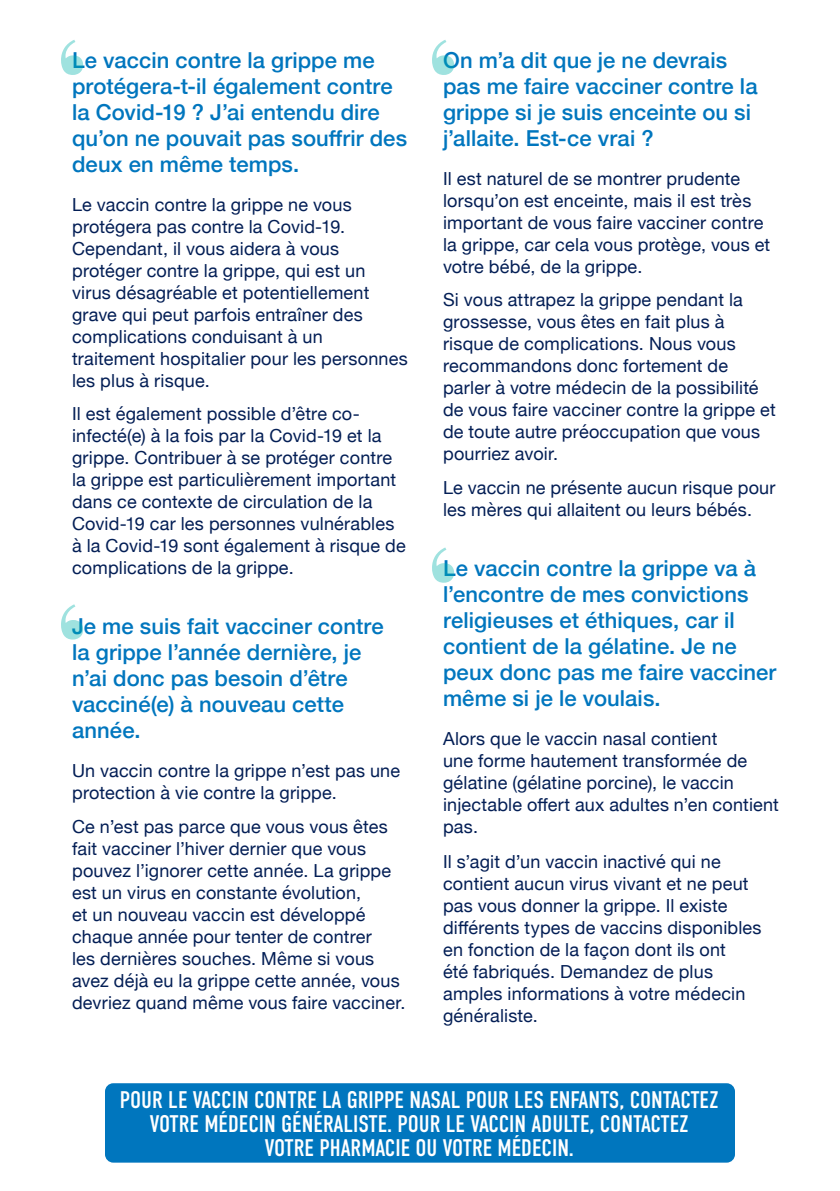
<style>
.page{position:relative;width:840px;height:1191px;background:#fff}
.page>*{position:absolute;margin:0;border:0;box-sizing:border-box;transform-origin:0 0}
.t1{font:24px/24px "DIN Condensed";color:#fff;text-align:center}
.t2{font:500 22px/26px "Helvetica Neue";letter-spacing:.005em;color:#0076be}
.t3{font:18px/22px "Helvetica Neue";letter-spacing:.01em;color:#031e55}
</style>
<div class="page">
<svg style="left:432px;top:40px;width:22px;height:35px"></svg>
<svg style="left:61px;top:40px;width:22px;height:35px"></svg>
<svg style="left:432px;top:547px;width:22px;height:36px"></svg>
<svg style="left:61px;top:604px;width:22px;height:35px"></svg>
<div style="left:105px;top:1083px;width:629px;height:79px;background:#0076be;border-radius:8px"></div>
<p class="t2" style="left:72px;top:45px;width:336px">Le vaccin contre la grippe me protégera-t-il également contre la Covid-19 ? J’ai entendu dire qu’on ne pouvait pas souffrir des deux en même temps.</p>
<p class="t3" style="left:72px;top:194px;width:337px">Le vaccin contre la grippe ne vous protégera pas contre la Covid-19.<br>Cependant, il vous aidera à vous protéger contre la grippe, qui est un virus désagréable et potentiellement grave qui peut parfois entraîner des complications conduisant à un traitement hospitalier pour les personnes les plus à risque.</p>
<p class="t3" style="left:72px;top:403px;width:335px">Il est également possible d’être co&shy;infecté(e) à la fois par la Covid-19 et la grippe. Contribuer à se protéger contre la grippe est particulièrement important dans ce contexte de circulation de la Covid-19 car les personnes vulnérables à la Covid-19 sont également à risque de complications de la grippe.</p>
<p class="t2" style="left:72px;top:611px;width:313px">Je me suis fait vacciner contre la grippe l’année dernière, je n’ai donc pas besoin d’être vacciné(e) à nouveau cette année.</p>
<p class="t3" style="left:72px;top:761px;width:329px">Un vaccin contre la grippe n’est pas une protection à vie contre la grippe.</p>
<p class="t3" style="left:72px;top:816px;width:334px">Ce n’est pas parce que vous vous êtes fait vacciner l’hiver dernier que vous pouvez l’ignorer cette année. La grippe est un virus en constante évolution,<br>et un nouveau vaccin est développé chaque année pour tenter de contrer<br>les dernières souches. Même si vous avez déjà eu la grippe cette année, vous devriez quand même vous faire vacciner.</p>
<p class="t2" style="left:443px;top:45px;width:316px">On m’a dit que je ne devrais pas me faire vacciner contre la grippe si je suis enceinte ou si j’allaite. Est-ce vrai ?</p>
<p class="t3" style="left:443px;top:169px;width:328px">Il est naturel de se montrer prudente lorsqu’on est enceinte, mais il est très important de vous faire vacciner contre la grippe, car cela vous protège, vous et votre bébé, de la grippe.</p>
<p class="t3" style="left:443px;top:290px;width:334px">Si vous attrapez la grippe pendant la grossesse, vous êtes en fait plus à risque de complications. Nous vous recommandons donc fortement de parler à votre médecin de la possibilité de vous faire vacciner contre la grippe et de toute autre préoccupation que vous pourriez avoir.</p>
<p class="t3" style="left:443px;top:477px;width:334px">Le vaccin ne présente aucun risque pour les mères qui allaitent ou leurs bébés.</p>
<p class="t2" style="left:443px;top:553px;width:334px">Le vaccin contre la grippe va à l’encontre de mes convictions religieuses et éthiques, car il contient de la gélatine. Je ne peux donc pas me faire vacciner même si je le voulais.</p>
<p class="t3" style="left:443px;top:728px;width:337px">Alors que le vaccin nasal contient<br>une forme hautement transformée de gélatine (gélatine porcine), le vaccin injectable offert aux adultes n’en contient pas.</p>
<p class="t3" style="left:443px;top:851px;width:320px">Il s’agit d’un vaccin inactivé qui ne contient aucun virus vivant et ne peut pas vous donner la grippe. Il existe différents types de vaccins disponibles en fonction de la façon dont ils ont<br>été fabriqués. Demandez de plus amples informations à votre médecin généraliste.</p>
<h1 class="t1" style="left:120px;top:1088px;width:600px">POUR LE VACCIN CONTRE LA GRIPPE NASAL POUR LES ENFANTS, CONTACTEZ<br>VOTRE MÉDECIN GÉNÉRALISTE. POUR LE VACCIN ADULTE, CONTACTEZ<br>VOTRE PHARMACIE OU VOTRE MÉDECIN.</h1>
</div>
